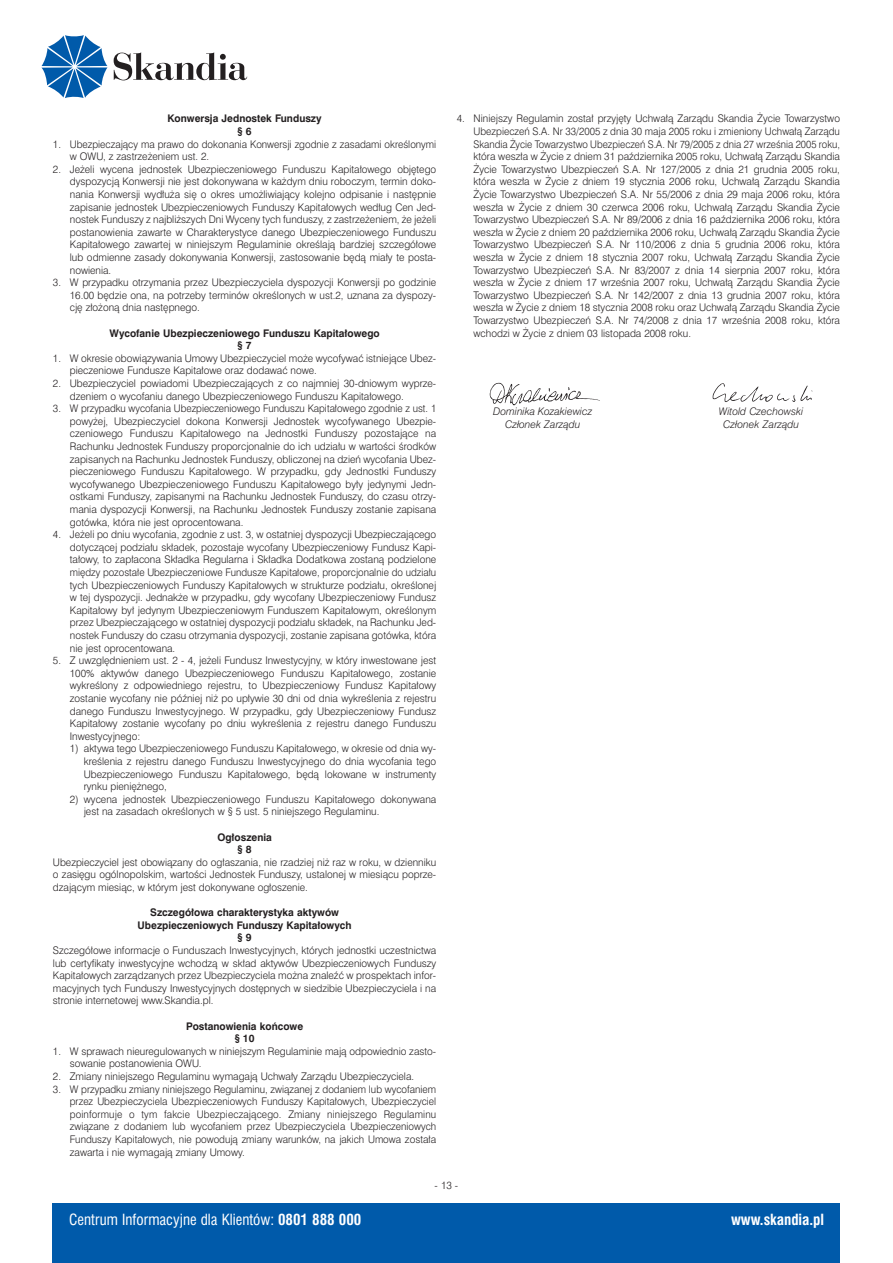
<style>
.page{position:relative;width:893px;height:1263px;background:#fff}
.page>*{position:absolute;margin:0;border:0;box-sizing:border-box;transform-origin:0 0}
.t1{font:condensed 15px "Swiss 721 PL";color:#fff}
.t2{font:700 condensed 15px "Swiss 721 PL";color:#fff}
.t3{font:300 10.5px/12.6px "Swiss 721 PL";color:#231f20;text-align:justify}
.t4{font:700 10.5px/12.6px "Swiss 721 PL";color:#231f20;text-align:center}
.t5{font:italic 300 10.5px "Swiss 721 PL";color:#231f20}
.s1{font-weight:700}
</style>
<div class="page">
<svg style="left:114px;top:52px;width:133px;height:28px"></svg>
<svg style="left:41px;top:35px;width:66px;height:63px"></svg>
<div style="left:53px;top:1203px;width:786px;height:60px;background:#005aaa"></div>
<svg style="left:712px;top:383px;width:101px;height:19px"></svg>
<svg style="left:489px;top:383px;width:111px;height:22px"></svg>
<p class="t4" style="left:168px;top:113px;width:155px">Konwersja Jednostek Funduszy § 6</p>
<p class="t3" style="left:70px;top:138px;width:368px;text-indent:-17px">1. Ubezpieczajàcy ma prawo do dokonania Konwersji zgodnie z zasadami okreÊlonymi w OWU, z zastrze˝eniem ust. 2.</p>
<p class="t3" style="left:70px;top:163px;width:368px;text-indent:-17px">2. Je˝eli wycena jednostek Ubezpieczeniowego Funduszu Kapita∏owego obj´tego dyspozycjà Konwersji nie jest dokonywana w ka˝dym dniu roboczym, termin doko&shy;nania Konwersji wyd∏u˝a si´ o okres umo˝liwiajàcy kolejno odpisanie i nast´pnie zapisanie jednostek Ubezpieczeniowych Funduszy Kapita∏owych wed∏ug Cen Jed&shy;nostek Funduszy z najbli˝szych Dni Wyceny tych funduszy, z zastrze˝eniem, ˝e je˝eli postanowienia zawarte w Charakterystyce danego Ubezpieczeniowego Funduszu Kapita∏owego zawartej w niniejszym Regulaminie okreÊlajà bardziej szczegó∏owe lub odmienne zasady dokonywania Konwersji, zastosowanie b´dà mia∏y te posta&shy;nowienia.</p>
<p class="t3" style="left:70px;top:277px;width:368px;text-indent:-17px">3. W przypadku otrzymania przez Ubezpieczyciela dyspozycji Konwersji po godzinie 16.00 b´dzie ona, na potrzeby terminów okreÊlonych w ust.2, uznana za dyspozy&shy;cj´ z∏o˝onà dnia nast´pnego.</p>
<p class="t4" style="left:109px;top:327px;width:272px">Wycofanie Ubezpieczeniowego Funduszu Kapita∏owego § 7</p>
<p class="t3" style="left:70px;top:352px;width:368px;text-indent:-17px">1. W okresie obowiàzywania Umowy Ubezpieczyciel mo˝e wycofywaç istniejàce Ubez&shy;pieczeniowe Fundusze Kapita∏owe oraz dodawaç nowe.</p>
<p class="t3" style="left:70px;top:378px;width:368px;text-indent:-17px">2. Ubezpieczyciel powiadomi Ubezpieczajàcych z co najmniej 30-dniowym wyprze&shy;dzeniem o wycofaniu danego Ubezpieczeniowego Funduszu Kapita∏owego.</p>
<p class="t3" style="left:70px;top:403px;width:368px;text-indent:-17px">3. W przypadku wycofania Ubezpieczeniowego Funduszu Kapita∏owego zgodnie z ust. 1 powy˝ej, Ubezpieczyciel dokona Konwersji Jednostek wycofywanego Ubezpie&shy;czeniowego Funduszu Kapita∏owego na Jednostki Funduszy pozostajàce na Rachunku Jednostek Funduszy proporcjonalnie do ich udzia∏u w wartoÊci Êrodków zapisanych na Rachunku Jednostek Funduszy, obliczonej na dzieƒ wycofania Ubez&shy;pieczeniowego Funduszu Kapita∏owego. W przypadku, gdy Jednostki Funduszy wycofywanego Ubezpieczeniowego Funduszu Kapita∏owego by∏y jedynymi Jedn&shy;ostkami Funduszy, zapisanymi na Rachunku Jednostek Funduszy, do czasu otrzy&shy;mania dyspozycji Konwersji, na Rachunku Jednostek Funduszy zostanie zapisana gotówka, która nie jest oprocentowana.</p>
<p class="t3" style="left:70px;top:529px;width:368px;text-indent:-17px">4. Je˝eli po dniu wycofania, zgodnie z ust. 3, w ostatniej dyspozycji Ubezpieczajàcego dotyczàcej podzia∏u sk∏adek, pozostaje wycofany Ubezpieczeniowy Fundusz Kapi&shy;ta∏owy, to zap∏acona Sk∏adka Regularna i Sk∏adka Dodatkowa zostanà podzielone mi´dzy pozosta∏e Ubezpieczeniowe Fundusze Kapita∏owe, proporcjonalnie do udzia∏u tych Ubezpieczeniowych Funduszy Kapita∏owych w strukturze podzia∏u, okreÊlonej w tej dyspozycji. Jednak˝e w przypadku, gdy wycofany Ubezpieczeniowy Fundusz Kapita∏owy by∏ jedynym Ubezpieczeniowym Funduszem Kapita∏owym, okreÊlonym przez Ubezpieczajàcego w ostatniej dyspozycji podzia∏u sk∏adek, na Rachunku Jed&shy;nostek Funduszy do czasu otrzymania dyspozycji, zostanie zapisana gotówka, która nie jest oprocentowana.</p>
<p class="t3" style="left:70px;top:655px;width:368px;text-indent:-17px">5. Z uwzgl´dnieniem ust. 2 - 4, je˝eli Fundusz Inwestycyjny, w który inwestowane jest 100% aktywów danego Ubezpieczeniowego Funduszu Kapita∏owego, zostanie wykreÊlony z odpowiedniego rejestru, to Ubezpieczeniowy Fundusz Kapita∏owy zostanie wycofany nie póêniej ni˝ po up∏ywie 30 dni od dnia wykreÊlenia z rejestru danego Funduszu Inwestycyjnego. W przypadku, gdy Ubezpieczeniowy Fundusz Kapita∏owy zostanie wycofany po dniu wykreÊlenia z rejestru danego Funduszu Inwestycyjnego:</p>
<p class="t3" style="left:84px;top:743px;width:354px;text-indent:-14px">1) aktywa tego Ubezpieczeniowego Funduszu Kapita∏owego, w okresie od dnia wy&shy;kreÊlenia z rejestru danego Funduszu Inwestycyjnego do dnia wycofania tego Ubezpieczeniowego Funduszu Kapita∏owego, b´dà lokowane w instrumenty rynku pieni´˝nego,</p>
<p class="t3" style="left:84px;top:793px;width:354px;text-indent:-14px">2) wycena jednostek Ubezpieczeniowego Funduszu Kapita∏owego dokonywana jest na zasadach okreÊlonych w § 5 ust. 5 niniejszego Regulaminu.</p>
<p class="t4" style="left:217px;top:831px;width:56px">Og∏oszenia § 8</p>
<p class="t3" style="left:53px;top:856px;width:385px">Ubezpieczyciel jest obowiàzany do og∏aszania, nie rzadziej ni˝ raz w roku, w dzienniku o zasi´gu ogólnopolskim, wartoÊci Jednostek Funduszy, ustalonej w miesiàcu poprze&shy;dzajàcym miesiàc, w którym jest dokonywane og∏oszenie.</p>
<p class="t4" style="left:138px;top:907px;width:215px">Szczegó∏owa charakterystyka aktywów<br>Ubezpieczeniowych Funduszy Kapita∏owych § 9</p>
<p class="t3" style="left:53px;top:945px;width:385px">Szczegó∏owe informacje o Funduszach Inwestycyjnych, których jednostki uczestnictwa lub certyfikaty inwestycyjne wchodzà w sk∏ad aktywów Ubezpieczeniowych Funduszy Kapita∏owych zarzàdzanych przez Ubezpieczyciela mo˝na znaleêç w prospektach infor&shy;macyjnych tych Funduszy Inwestycyjnych dost´pnych w siedzibie Ubezpieczyciela i na stronie internetowej www.Skandia.pl.</p>
<p class="t4" style="left:186px;top:1020px;width:119px">Postanowienia koƒcowe § 10</p>
<p class="t3" style="left:70px;top:1045px;width:368px;text-indent:-17px">1. W sprawach nieuregulowanych w niniejszym Regulaminie majà odpowiednio zasto&shy;sowanie postanowienia OWU.</p>
<p class="t3" style="left:53px;top:1071px;width:363px">2. Zmiany niniejszego Regulaminu wymagajà Uchwa∏y Zarzàdu Ubezpieczyciela.</p>
<p class="t3" style="left:70px;top:1083px;width:368px;text-indent:-17px">3. W przypadku zmiany niniejszego Regulaminu, zwiàzanej z dodaniem lub wycofaniem przez Ubezpieczyciela Ubezpieczeniowych Funduszy Kapita∏owych, Ubezpieczyciel poinformuje o tym fakcie Ubezpieczajàcego. Zmiany niniejszego Regulaminu zwiàzane z dodaniem lub wycofaniem przez Ubezpieczyciela Ubezpieczeniowych Funduszy Kapita∏owych, nie powodujà zmiany warunków, na jakich Umowa zosta∏a zawarta i nie wymagajà zmiany Umowy.</p>
<p class="t3" style="left:473px;top:113px;width:368px;text-indent:-17px">4. Niniejszy Regulamin zosta∏ przyj´ty Uchwa∏à Zarzàdu Skandia ˚ycie Towarzystwo Ubezpieczeƒ S.A. Nr 33/2005 z dnia 30 maja 2005 roku i zmieniony Uchwa∏à Zarzàdu Skandia ˚ycie Towarzystwo Ubezpieczeƒ S.A. Nr 79/2005 z dnia 27 wrzeÊnia 2005 roku, która wesz∏a w ˚ycie z dniem 31 paêdziernika 2005 roku, Uchwa∏à Zarzàdu Skandia ˚ycie Towarzystwo Ubezpieczeƒ S.A. Nr 127/2005 z dnia 21 grudnia 2005 roku, która wesz∏a w ˚ycie z dniem 19 stycznia 2006 roku, Uchwa∏à Zarzàdu Skandia ˚ycie Towarzystwo Ubezpieczeƒ S.A. Nr 55/2006 z dnia 29 maja 2006 roku, która wesz∏a w ˚ycie z dniem 30 czerwca 2006 roku, Uchwa∏à Zarzàdu Skandia ˚ycie Towarzystwo Ubezpieczeƒ S.A. Nr 89/2006 z dnia 16 paêdziernika 2006 roku, która wesz∏a w ˚ycie z dniem 20 paêdziernika 2006 roku, Uchwa∏à Zarzàdu Skandia ˚ycie Towarzystwo Ubezpieczeƒ S.A. Nr 110/2006 z dnia 5 grudnia 2006 roku, która wesz∏a w ˚ycie z dniem 18 stycznia 2007 roku, Uchwa∏à Zarzàdu Skandia ˚ycie Towarzystwo Ubezpieczeƒ S.A. Nr 83/2007 z dnia 14 sierpnia 2007 roku, która wesz∏a w ˚ycie z dniem 17 wrzeÊnia 2007 roku, Uchwa∏à Zarzàdu Skandia ˚ycie Towarzystwo Ubezpieczeƒ S.A. Nr 142/2007 z dnia 13 grudnia 2007 roku, która wesz∏a w ˚ycie z dniem 18 stycznia 2008 roku oraz Uchwa∏à Zarzàdu Skandia ˚ycie Towarzystwo Ubezpieczeƒ S.A. Nr 74/2008 z dnia 17 wrzeÊnia 2008 roku, która wchodzi w ˚ycie z dniem 03 listopada 2008 roku.</p>
<p class="t5" style="left:493px;top:407px;width:101px">Dominika Kozakiewicz</p>
<p class="t5" style="left:719px;top:407px;width:86px">Witold Czechowski</p>
<p class="t5" style="left:505px;top:420px;width:77px">Członek Zarzàdu</p>
<p class="t5" style="left:723px;top:420px;width:77px">Członek Zarzàdu</p>
<p class="t3" style="left:434px;top:1180px;width:25px">- 13 -</p>
<h1 class="t1" style="left:69px;top:1214px;width:294px">Centrum Informacyjne dla Klientów: <span class="s1">0801 888 000</span></h1>
<h1 class="t2" style="left:731px;top:1214px;width:95px">www.skandia.pl</h1>
</div>
